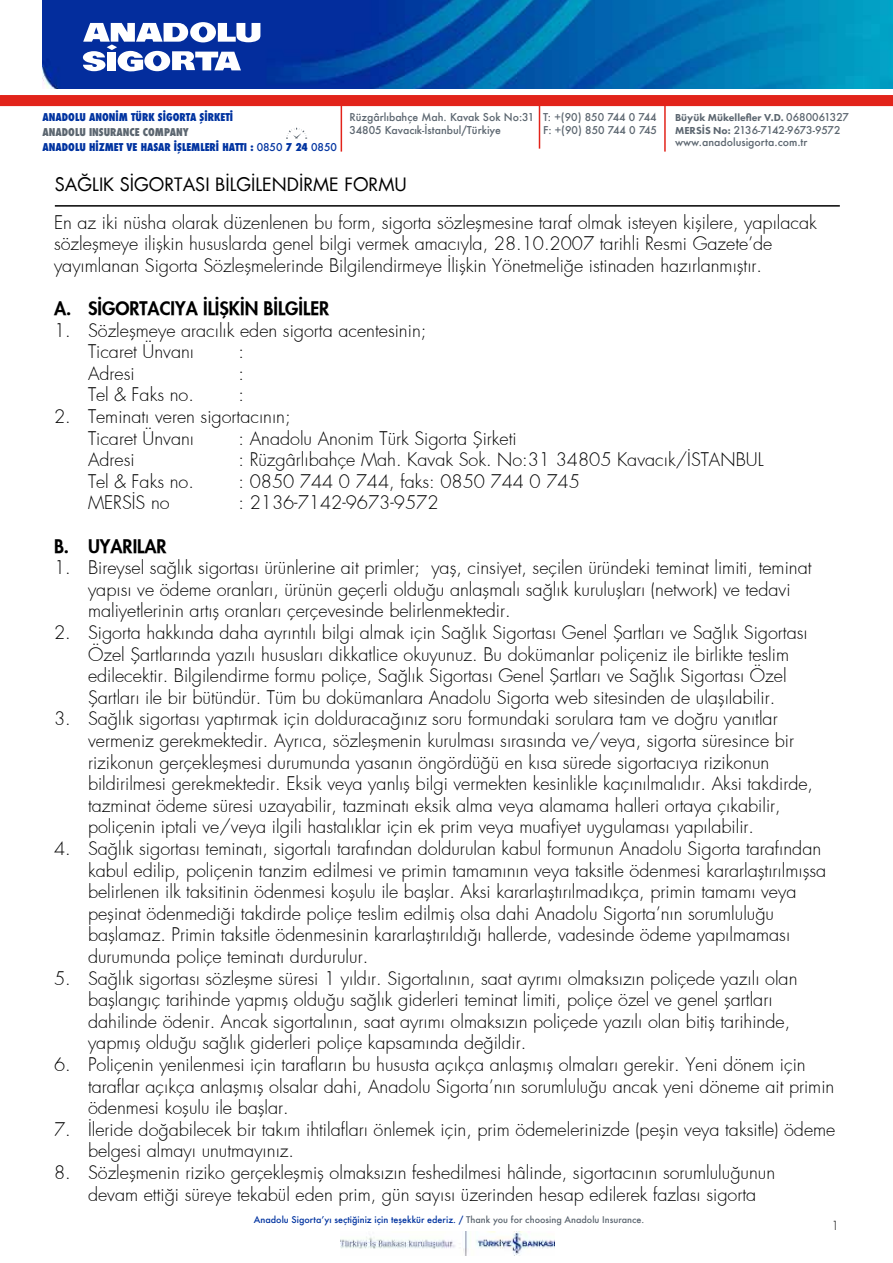
<style>
.page{position:relative;width:893px;height:1263px;background:#fff}
.page>*{position:absolute;margin:0;border:0;box-sizing:border-box;transform-origin:0 0}
.t1{font:300 18px/21.6px "Futura";color:#000}
.t2{font:800 18px "Futura";color:#000}
.t3{font:18px "Futura";color:#000}
.t4{font:300 12px "Futura";color:#000}
.t5{font:500 10.5px/12.6px "Futura";color:#5c6670}
.t6{font:800 condensed 10.5px/14.7px "Futura";color:#0033a0}
.t7{font:800 10.5px "Futura PT";color:#5c6670}
.t8{font:500 9px "Futura";color:#0033a0}
.s1{color:#5c6670}
.s2{font-weight:500;font-stretch:normal}
.s3{font-family:"Futura";font-weight:500}
.s4{font-family:"Futura PT";font-weight:800}
</style>
<div class="page">
<hr style="left:55px;top:205px;width:785px;height:2px;background:#000">
<img style="left:340px;top:1231px;width:215px;height:25px">
<hr style="left:341px;top:101px;width:1px;height:51px;background:#e2231a">
<svg style="left:286px;top:128px;width:21px;height:11px"></svg>
<hr style="left:539px;top:98px;width:1px;height:51px;background:#e2231a">
<hr style="left:664px;top:101px;width:2px;height:51px;background:#e2231a">
<img style="left:43px;top:0;width:850px;height:89px">
<div style="left:0;top:95px;width:893px;height:11px;background:#e2231a"></div>
<svg style="left:83px;top:22px;width:177px;height:49px"></svg>
<p class="t6" style="left:43px;top:110px;width:192px">ANADOLU ANONİM TÜRK SİGORTA ŞİRKETİ</p>
<p class="t6" style="left:43px;top:125px;width:296px"><span class="s1">ANADOLU INSURANCE COMPANY<br></span>ANADOLU HİZMET VE HASAR İŞLEMLERİ HATTI : <span class="s2">0850</span> 7 24 <span class="s2">0850</span></p>
<p class="t5" style="left:350px;top:111px;width:186px">Rüzgârlıbahçe Mah. Kavak Sok No:31<br>34805 Kavacık-İstanbul/Türkiye</p>
<p class="t5" style="left:543px;top:111px;width:116px">T: +(90) 850 744 0 744<br>F: +(90) 850 744 0 745</p>
<p class="t7" style="left:675px;top:111px;width:175px">Büyük Mükellefler V.D. <span class="s3">0680061327</span></p>
<p class="t5" style="left:675px;top:123px;width:167px"><span class="s4">MERSİS No:</span> 2136-7142-9673-9572 www.anadolusigorta.com.tr</p>
<p class="t3" style="left:55px;top:172px;width:353px">SAĞLIK SİGORTASI BİLGİLENDİRME FORMU</p>
<p class="t1" style="left:54px;top:211px;width:764px">En az iki nüsha olarak düzenlenen bu form, sigorta sözleşmesine taraf olmak isteyen kişilere, yapılacak sözleşmeye ilişkin hususlarda genel bilgi vermek amacıyla, 28.10.2007 tarihli Resmi Gazete’de yayımlanan Sigorta Sözleşmelerinde Bilgilendirmeye İlişkin Yönetmeliğe istinaden hazırlanmıştır.</p>
<p class="t2" style="left:54px;top:296px;width:277px">A. SİGORTACIYA İLİŞKİN BİLGİLER</p>
<p class="t1" style="left:88px;top:319px;width:340px;text-indent:-34px">1. Sözleşmeye aracılık eden sigorta acentesinin;<br>Ticaret Ünvanı</p>
<p class="t1" style="left:238px;top:341px;width:7px">:</p>
<p class="t1" style="left:88px;top:363px;width:48px">Adresi</p>
<p class="t1" style="left:238px;top:363px;width:7px">:</p>
<p class="t1" style="left:88px;top:384px;width:107px">Tel &amp; Faks no.</p>
<p class="t1" style="left:238px;top:384px;width:7px">:</p>
<p class="t1" style="left:88px;top:406px;width:204px;text-indent:-34px">2. Teminatı veren sigortacının;<br>Ticaret Ünvanı</p>
<p class="t1" style="left:238px;top:427px;width:280px">: Anadolu Anonim Türk Sigorta Şirketi</p>
<p class="t1" style="left:88px;top:449px;width:48px">Adresi</p>
<p class="t1" style="left:238px;top:449px;width:527px">: Rüzgârlıbahçe Mah. Kavak Sok. No:31 34805 Kavacık/İSTANBUL</p>
<p class="t1" style="left:88px;top:471px;width:107px">Tel &amp; Faks no.</p>
<p class="t1" style="left:238px;top:471px;width:343px">: 0850 744 0 744, faks: 0850 744 0 745</p>
<p class="t1" style="left:88px;top:492px;width:83px">MERSİS no</p>
<p class="t1" style="left:238px;top:492px;width:201px">: 2136-7142-9673-9572</p>
<p class="t2" style="left:54px;top:534px;width:114px">B. UYARILAR</p>
<p class="t1" style="left:88px;top:557px;width:725px;text-indent:-34px">1. Bireysel sağlık sigortası ürünlerine ait primler; yaş, cinsiyet, seçilen üründeki teminat limiti, teminat yapısı ve ödeme oranları, ürünün geçerli olduğu anlaşmalı sağlık kuruluşları (network) ve tedavi maliyetlerinin artış oranları çerçevesinde belirlenmektedir.</p>
<p class="t1" style="left:88px;top:622px;width:721px;text-indent:-34px">2. Sigorta hakkında daha ayrıntılı bilgi almak için Sağlık Sigortası Genel Şartları ve Sağlık Sigortası Özel Şartlarında yazılı hususları dikkatlice okuyunuz. Bu dokümanlar poliçeniz ile birlikte teslim edilecektir. Bilgilendirme formu poliçe, Sağlık Sigortası Genel Şartları ve Sağlık Sigortası Özel Şartları ile bir bütündür. Tüm bu dokümanlara Anadolu Sigorta web sitesinden de ulaşılabilir.</p>
<p class="t1" style="left:88px;top:708px;width:727px;text-indent:-34px">3. Sağlık sigortası yaptırmak için dolduracağınız soru formundaki sorulara tam ve doğru yanıtlar vermeniz gerekmektedir. Ayrıca, sözleşmenin kurulması sırasında ve/veya, sigorta süresince bir rizikonun gerçekleşmesi durumunda yasanın öngördüğü en kısa sürede sigortacıya rizikonun bildirilmesi gerekmektedir. Eksik veya yanlış bilgi vermekten kesinlikle kaçınılmalıdır. Aksi takdirde, tazminat ödeme süresi uzayabilir, tazminatı eksik alma veya alamama halleri ortaya çıkabilir, poliçenin iptali ve/veya ilgili hastalıklar için ek prim veya muafiyet uygulaması yapılabilir.</p>
<p class="t1" style="left:88px;top:838px;width:740px;text-indent:-34px">4. Sağlık sigortası teminatı, sigortalı tarafından doldurulan kabul formunun Anadolu Sigorta tarafından kabul edilip, poliçenin tanzim edilmesi ve primin tamamının veya taksitle ödenmesi kararlaştırılmışsa belirlenen ilk taksitinin ödenmesi koşulu ile başlar. Aksi kararlaştırılmadıkça, primin tamamı veya peşinat ödenmediği takdirde poliçe teslim edilmiş olsa dahi Anadolu Sigorta’nın sorumluluğu başlamaz. Primin taksitle ödenmesinin kararlaştırıldığı hallerde, vadesinde ödeme yapılmaması durumunda poliçe teminatı durdurulur.</p>
<p class="t1" style="left:88px;top:967px;width:711px;text-indent:-34px">5. Sağlık sigortası sözleşme süresi 1 yıldır. Sigortalının, saat ayrımı olmaksızın poliçede yazılı olan başlangıç tarihinde yapmış olduğu sağlık giderleri teminat limiti, poliçe özel ve genel şartları dahilinde ödenir. Ancak sigortalının, saat ayrımı olmaksızın poliçede yazılı olan bitiş tarihinde, yapmış olduğu sağlık giderleri poliçe kapsamında değildir.</p>
<p class="t1" style="left:88px;top:1054px;width:748px;text-indent:-34px">6. Poliçenin yenilenmesi için tarafların bu hususta açıkça anlaşmış olmaları gerekir. Yeni dönem için taraflar açıkça anlaşmış olsalar dahi, Anadolu Sigorta’nın sorumluluğu ancak yeni döneme ait primin ödenmesi koşulu ile başlar.</p>
<p class="t1" style="left:88px;top:1119px;width:749px;text-indent:-34px">7. İleride doğabilecek bir takım ihtilafları önlemek için, prim ödemelerinizde (peşin veya taksitle) ödeme belgesi almayı unutmayınız.</p>
<p class="t1" style="left:88px;top:1162px;width:689px;text-indent:-34px">8. Sözleşmenin riziko gerçekleşmiş olmaksızın feshedilmesi hâlinde, sigortacının sorumluluğunun devam ettiği süreye tekabül eden prim, gün sayısı üzerinden hesap edilerek fazlası sigorta</p>
<p class="t8" style="left:254px;top:1213px;width:392px">Anadolu Sigorta’yı seçtiğiniz için teşekkür ederiz. / <span class="s1">Thank you for choosing Anadolu Insurance.</span></p>
<p class="t4" style="left:831px;top:1217px;width:9px">1</p>
</div>
